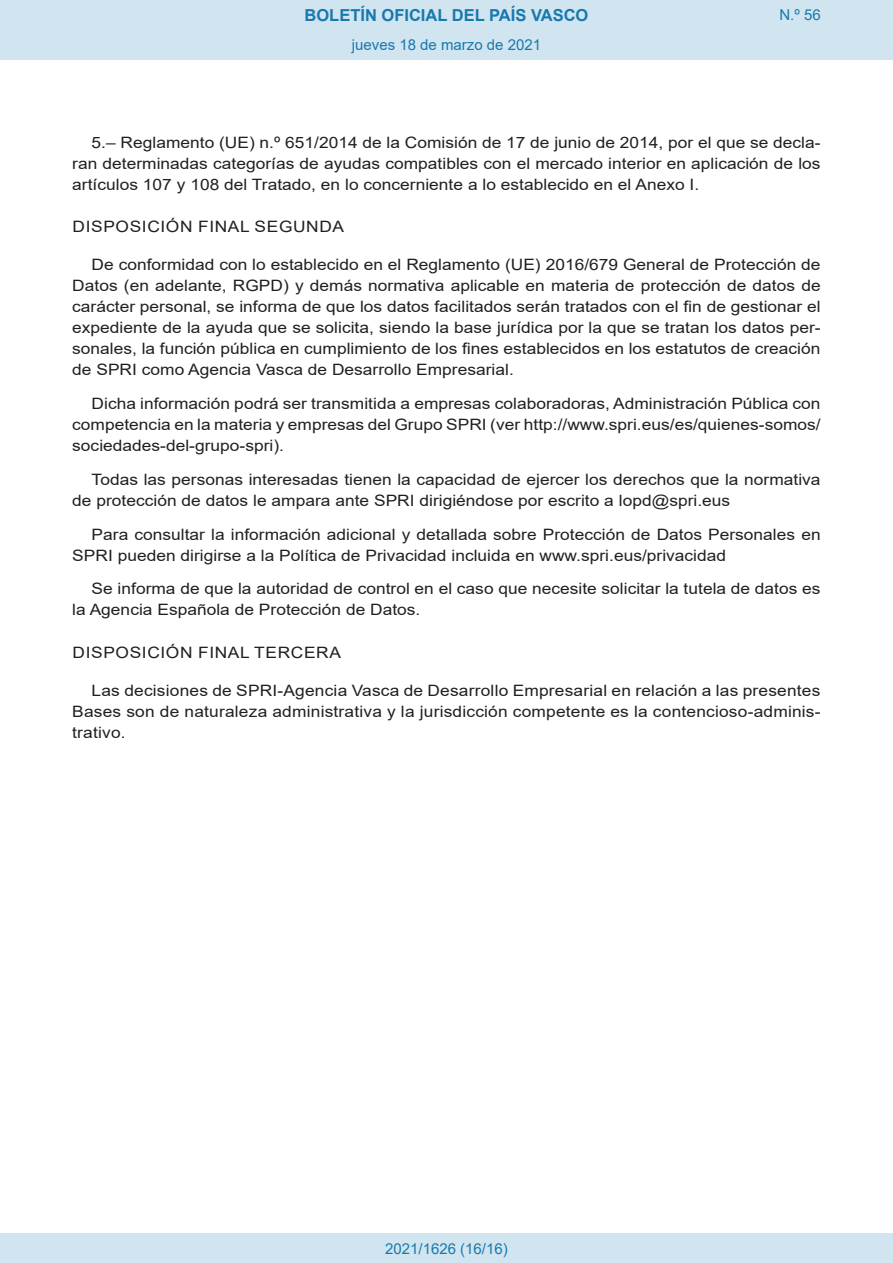
<style>
.page{position:relative;width:893px;height:1263px;background:#fff}
.page>*{position:absolute;margin:0;border:0;box-sizing:border-box;transform-origin:0 0}
.t1{font:700 16.5px "Arial";color:#1879ad}
.BOPVDetalle{font:15.6px/21px "Arial";color:#231f20;text-align:justify;scale:1.11 1}
.BOPVDisposicion{font:15.6px "Arial";letter-spacing:.035em;color:#231f20;scale:1.11 1}
.Paginacion_Centro{font:15px "Arial";color:#1879ad}
</style>
<div class="page">
<div style="left:0;top:0;width:893px;height:60px;background:#d0e5f0"></div>
<div style="left:0;top:1233px;width:893px;height:30px;background:#d0e5f0"></div>
<p class="t1" style="left:305px;top:3px;width:285px">BOLETÍN OFICIAL DEL PAÍS VASCO</p>
<p class="Paginacion_Centro" style="left:352px;top:35px;width:191px">jueves 18 de marzo de 2021</p>
<p class="Paginacion_Centro" style="left:779px;top:5px;width:43px">N.º 56</p>
<p class="BOPVDetalle" style="left:72px;top:132px;width:676px;text-indent:19px">5.– Reglamento (UE) n.º 651/2014 de la Comisión de 17 de junio de 2014, por el que se decla&shy;ran determinadas categorías de ayudas compatibles con el mercado interior en aplicación de los artículos 107 y 108 del Tratado, en lo concerniente a lo establecido en el Anexo I.</p>
<p class="BOPVDisposicion" style="left:73px;top:216px;width:246px">DISPOSICIÓN FINAL SEGUNDA</p>
<p class="BOPVDetalle" style="left:72px;top:254px;width:676px;text-indent:19px">De conformidad con lo establecido en el Reglamento (UE) 2016/679 General de Protección de Datos (en adelante, RGPD) y demás normativa aplicable en materia de protección de datos de carácter personal, se informa de que los datos facilitados serán tratados con el fin de gestionar el expediente de la ayuda que se solicita, siendo la base jurídica por la que se tratan los datos per&shy;sonales, la función pública en cumplimiento de los fines establecidos en los estatutos de creación de SPRI como Agencia Vasca de Desarrollo Empresarial.</p>
<p class="BOPVDetalle" style="left:72px;top:393px;width:676px;text-indent:19px">Dicha información podrá ser transmitida a empresas colaboradoras, Administración Pública con competencia en la materia y empresas del Grupo SPRI (ver http://www.spri.eus/es/quienes-somos/ sociedades-del-grupo-spri).</p>
<p class="BOPVDetalle" style="left:72px;top:469px;width:676px;text-indent:19px">Todas las personas interesadas tienen la capacidad de ejercer los derechos que la normativa de protección de datos le ampara ante SPRI dirigiéndose por escrito a lopd@spri.eus</p>
<p class="BOPVDetalle" style="left:72px;top:524px;width:676px;text-indent:19px">Para consultar la información adicional y detallada sobre Protección de Datos Personales en<br>SPRI pueden dirigirse a la Política de Privacidad incluida en www.spri.eus/privacidad</p>
<p class="BOPVDetalle" style="left:72px;top:578px;width:676px;text-indent:19px">Se informa de que la autoridad de control en el caso que necesite solicitar la tutela de datos es la Agencia Española de Protección de Datos.</p>
<p class="BOPVDisposicion" style="left:73px;top:641px;width:243px">DISPOSICIÓN FINAL TERCERA</p>
<p class="BOPVDetalle" style="left:72px;top:680px;width:676px;text-indent:19px">Las decisiones de SPRI-Agencia Vasca de Desarrollo Empresarial en relación a las presentes Bases son de naturaleza administrativa y la jurisdicción competente es la contencioso-adminis&shy;trativo.</p>
<p class="Paginacion_Centro" style="left:385px;top:1238px;width:124px">2021/1626 (16/16)</p>
</div>
